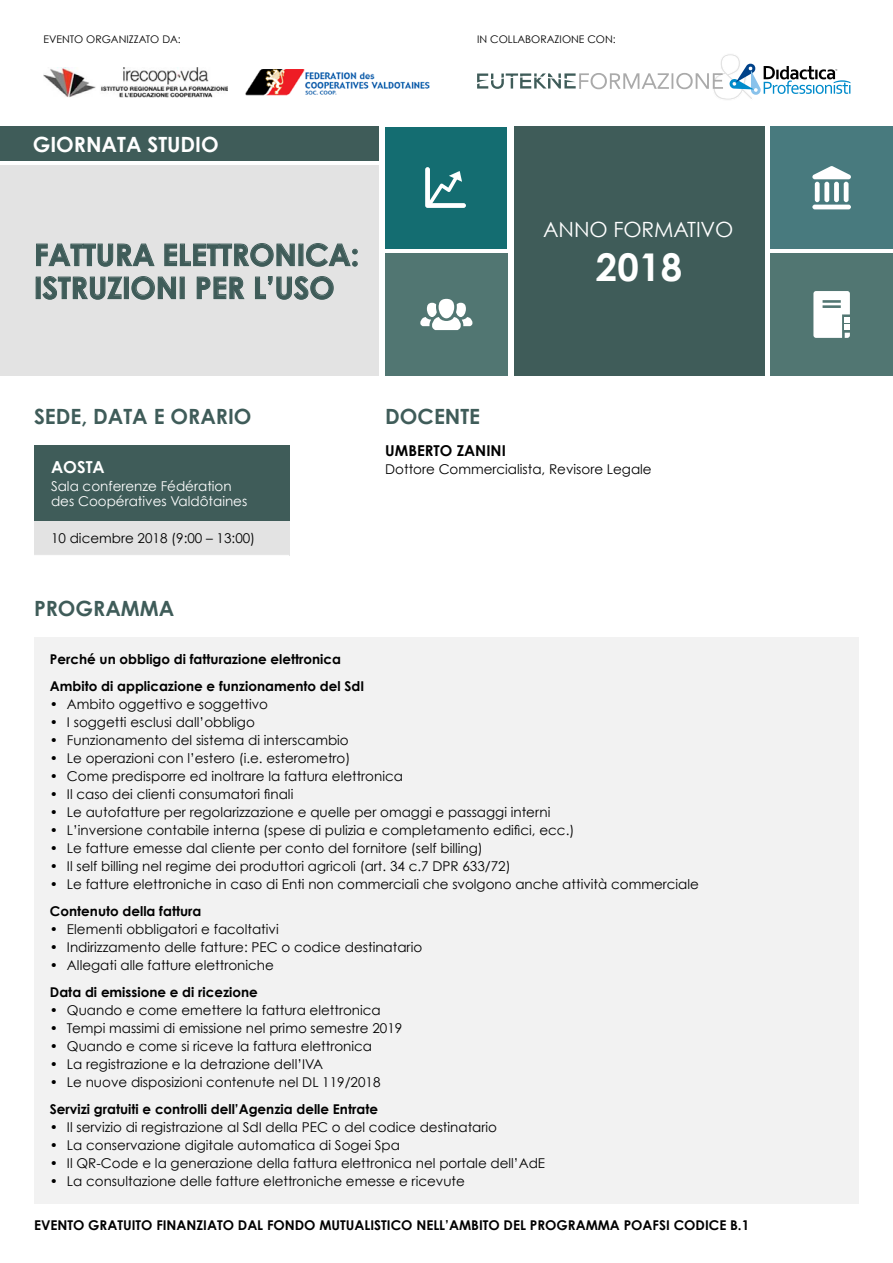
<style>
.page{position:relative;width:893px;height:1263px;background:#fff}
.page>*{position:absolute;margin:0;border:0;box-sizing:border-box;transform-origin:0 0}
.t1{font:700 38.25px "Century Gothic";color:#fff}
.t2{font:700 30px/33px "Century Gothic";color:#3f5c59}
.t3{font:700 21px "Century Gothic";color:#3f5c59}
.t4{font:700 21px "Century Gothic";color:#fff}
.t5{font:21px "Century Gothic";letter-spacing:-.005em;color:#fff}
.t6{font:700 21px "Century Gothic";color:#3f5c59}
.t7{font:700 16.5px "Century Gothic";color:#fff}
.t8{font:700 15px "Century Gothic";color:#000}
.t9{font:13.5px "Century Gothic";color:#000}
.t10{font:700 13.5px/27px "Century Gothic";color:#000}
.t11{font:13.5px/15px "Century Gothic";color:#fff}
.t12{font:10.5px "Century Gothic";color:#000}
</style>
<div class="page">
<div style="left:385px;top:126px;width:122px;height:122px;background:#146d71"></div>
<svg style="left:425px;top:167px;width:41px;height:41px"></svg>
<div style="left:770px;top:253px;width:123px;height:123px;background:#517672"></div>
<div style="left:770px;top:126px;width:123px;height:123px;background:#487a7e"></div>
<div style="left:824px;top:182px;width:5px;height:20px;background:#fff;border-radius:2px"></div>
<div style="left:834px;top:182px;width:5px;height:20px;background:#fff;border-radius:2px"></div>
<hr style="left:844px;top:182px;width:4px;height:20px;background:#fff;border-radius:2px">
<div style="left:815px;top:182px;width:5px;height:20px;background:#fff;border-radius:2px"></div>
<svg style="left:812px;top:166px;width:39px;height:13px"></svg>
<hr style="left:812px;top:205px;width:39px;height:4px;background:#fff;border-radius:2px">
<div style="left:385px;top:253px;width:123px;height:123px;background:#517672"></div>
<div style="left:439px;top:299px;width:15px;height:19px;background:#fff;border-radius:8px"></div>
<svg style="left:420px;top:303px;width:52px;height:27px"></svg>
<svg style="left:813px;top:291px;width:37px;height:47px;background:#e9eded"></svg>
<div style="left:514px;top:126px;width:250px;height:250px;background:#3f5c59"></div>
<div style="left:0;top:127px;width:379px;height:34px;background:#3f5c59"></div>
<div style="left:0;top:166px;width:379px;height:210px;background:#e3e3e3"></div>
<svg style="left:36px;top:244px;width:118px;height:22px"></svg>
<svg style="left:165px;top:243px;width:129px;height:23px"></svg>
<svg style="left:306px;top:243px;width:51px;height:23px"></svg>
<div style="left:36px;top:277px;width:4px;height:22px;border:1px solid #3f5c59"></div>
<svg style="left:43px;top:276px;width:79px;height:23px"></svg>
<div style="left:124px;top:277px;width:5px;height:22px;border:1px solid #3f5c59"></div>
<svg style="left:132px;top:276px;width:44px;height:23px"></svg>
<div style="left:180px;top:277px;width:4px;height:22px;border:1px solid #3f5c59"></div>
<svg style="left:197px;top:277px;width:47px;height:22px"></svg>
<svg style="left:255px;top:276px;width:78px;height:23px"></svg>
<div style="left:34px;top:445px;width:255px;height:76px;background:#3f5c59"></div>
<div style="left:34px;top:521px;width:255px;height:34px;background:#e3e3e3"></div>
<svg style="left:477px;top:54px;width:373px;height:46px"></svg>
<img style="left:43px;top:68px;width:185px;height:29px">
<img style="left:246px;top:69px;width:183px;height:26px">
<div style="left:34px;top:637px;width:825px;height:567px;background:#f2f2f2"></div>
<p class="t12" style="left:43px;top:33px;width:139px">EVENTO ORGANIZZATO DA:</p>
<p class="t12" style="left:477px;top:33px;width:140px">IN COLLABORAZIONE CON:</p>
<h3 class="t4" style="left:33px;top:131px;width:188px">GIORNATA STUDIO</h3>
<h2 class="t2" style="left:34px;top:238px;width:327px">FATTURA ELETTRONICA:<br>ISTRUZIONI PER L’USO</h2>
<h3 class="t5" style="left:543px;top:216px;width:192px">ANNO FORMATIVO</h3>
<h1 class="t1" style="left:596px;top:243px;width:88px">2018</h1>
<h3 class="t3" style="left:34px;top:403px;width:219px">SEDE, DATA E ORARIO</h3>
<p class="t7" style="left:51px;top:456px;width:55px">AOSTA</p>
<p class="t11" style="left:51px;top:478px;width:198px">Sala conferenze Fédération des Coopératives Valdôtaines</p>
<p class="t9" style="left:51px;top:530px;width:206px">10 dicembre 2018 (9:00 – 13:00)</p>
<h3 class="t6" style="left:34px;top:595px;width:142px">PROGRAMMA</h3>
<h3 class="t3" style="left:385px;top:403px;width:96px">DOCENTE</h3>
<p class="t8" style="left:385px;top:441px;width:122px">UMBERTO ZANINI</p>
<p class="t9" style="left:385px;top:461px;width:268px">Dottore Commercialista, Revisore Legale</p>
<p class="t10" style="left:50px;top:645px;width:316px">Perché un obbligo di fatturazione elettronica<br>Ambito di applicazione e funzionamento del SdI</p>
<p class="t9" style="left:50px;top:696px;width:220px">• Ambito oggettivo e soggettivo</p>
<p class="t9" style="left:50px;top:713px;width:206px">• I soggetti esclusi dall’obbligo</p>
<p class="t9" style="left:50px;top:731px;width:300px">• Funzionamento del sistema di interscambio</p>
<p class="t9" style="left:50px;top:749px;width:302px">• Le operazioni con l’estero (i.e. esterometro)</p>
<p class="t9" style="left:50px;top:767px;width:355px">• Come predisporre ed inoltrare la fattura elettronica</p>
<p class="t9" style="left:50px;top:785px;width:245px">• Il caso dei clienti consumatori finali</p>
<p class="t9" style="left:50px;top:803px;width:502px">• Le autofatture per regolarizzazione e quelle per omaggi e passaggi interni</p>
<p class="t9" style="left:50px;top:821px;width:526px">• L’inversione contabile interna (spese di pulizia e completamento edifici, ecc.)</p>
<p class="t9" style="left:50px;top:839px;width:434px">• Le fatture emesse dal cliente per conto del fornitore (self billing)</p>
<p class="t9" style="left:50px;top:857px;width:462px">• Il self billing nel regime dei produttori agricoli (art. 34 c.7 DPR 633/72)</p>
<p class="t9" style="left:50px;top:875px;width:650px">• Le fatture elettroniche in caso di Enti non commerciali che svolgono anche attività commerciale</p>
<p class="t10" style="left:50px;top:897px;width:153px">Contenuto della fattura</p>
<p class="t9" style="left:50px;top:920px;width:230px">• Elementi obbligatori e facoltativi</p>
<p class="t9" style="left:50px;top:938px;width:374px">• Indirizzamento delle fatture: PEC o codice destinatario</p>
<p class="t9" style="left:50px;top:956px;width:225px">• Allegati alle fatture elettroniche</p>
<p class="t10" style="left:50px;top:978px;width:209px">Data di emissione e di ricezione</p>
<p class="t9" style="left:50px;top:1001px;width:332px">• Quando e come emettere la fattura elettronica</p>
<p class="t9" style="left:50px;top:1019px;width:354px">• Tempi massimi di emissione nel primo semestre 2019</p>
<p class="t9" style="left:50px;top:1037px;width:324px">• Quando e come si riceve la fattura elettronica</p>
<p class="t9" style="left:50px;top:1055px;width:275px">• La registrazione e la detrazione dell’IVA</p>
<p class="t9" style="left:50px;top:1073px;width:332px">• Le nuove disposizioni contenute nel DL 119/2018</p>
<p class="t10" style="left:50px;top:1095px;width:330px">Servizi gratuiti e controlli dell’Agenzia delle Entrate</p>
<p class="t9" style="left:50px;top:1118px;width:449px">• Il servizio di registrazione al SdI della PEC o del codice destinatario</p>
<p class="t9" style="left:50px;top:1136px;width:351px">• La conservazione digitale automatica di Sogei Spa</p>
<p class="t9" style="left:50px;top:1154px;width:497px">• Il QR-Code e la generazione della fattura elettronica nel portale dell’AdE</p>
<p class="t9" style="left:50px;top:1172px;width:416px">• La consultazione delle fatture elettroniche emesse e ricevute</p>
<p class="t10" style="left:34px;top:1211px;width:717px">EVENTO GRATUITO FINANZIATO DAL FONDO MUTUALISTICO NELL’AMBITO DEL PROGRAMMA POAFSI CODICE B.1</p>
</div>
